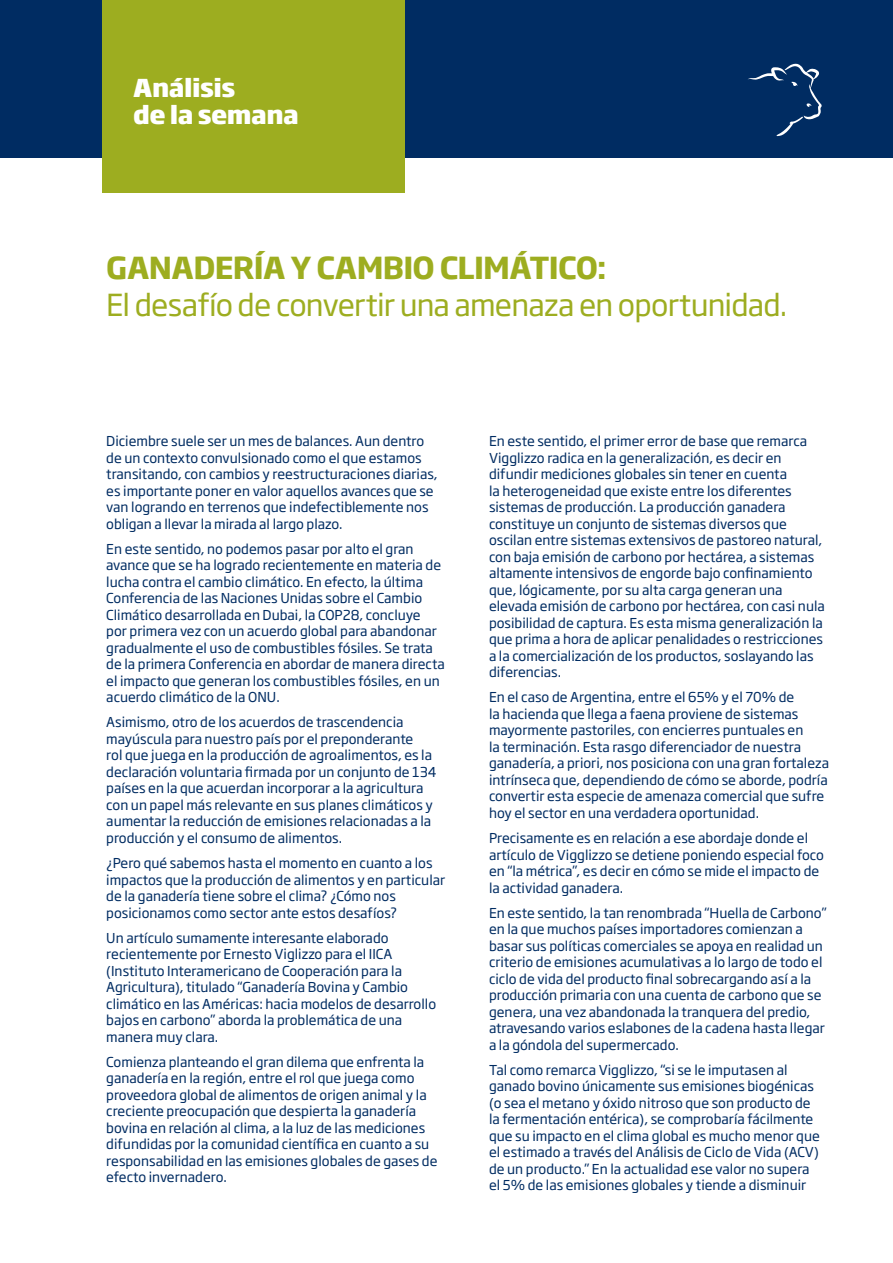
<style>
.page{position:relative;width:893px;height:1263px;background:#fff}
.page>*{position:absolute;margin:0;border:0;box-sizing:border-box;transform-origin:0 0}
.t1{font:30px "Soho Gothic Pro";letter-spacing:-.025em;color:#9dad20}
.t2{font:700 30px "Soho Gothic Pro";letter-spacing:-.025em;color:#9dad20}
.t3{font:800 24.45px "Soho Gothic Pro";letter-spacing:-.02em;color:#fff}
.t4{font:13.5px/16.5px "Soho Gothic Pro";color:#002c62}
</style>
<div class="page">
<div style="left:0;top:0;width:893px;height:157px;background:#002c62"></div>
<svg style="left:748px;top:64px;width:74px;height:73px"></svg>
<div style="left:102px;top:0;width:303px;height:193px;background:#9dad20"></div>
<p class="t3" style="left:133px;top:68px;width:104px">Análisis</p>
<p class="t3" style="left:133px;top:95px;width:167px">de la semana</p>
<p class="t2" style="left:106px;top:244px;width:502px">GANADERÍA Y CAMBIO CLIMÁTICO:</p>
<p class="t1" style="left:106px;top:282px;width:683px">El desafío de convertir una amenaza en oportunidad.</p>
<p class="t4" style="left:106px;top:432px;width:333px">Diciembre suele ser un mes de balances. Aun dentro de un contexto convulsionado como el que estamos transitando, con cambios y reestructuraciones diarias, es importante poner en valor aquellos avances que se van logrando en terrenos que indefectiblemente nos obligan a llevar la mirada al largo plazo.</p>
<p class="t4" style="left:106px;top:540px;width:340px">En este sentido, no podemos pasar por alto el gran avance que se ha logrado recientemente en materia de lucha contra el cambio climático. En efecto, la última Conferencia de las Naciones Unidas sobre el Cambio Climático desarrollada en Dubai, la COP28, concluye<br>por primera vez con un acuerdo global para abandonar gradualmente el uso de combustibles fósiles. Se trata de la primera Conferencia en abordar de manera directa el impacto que generan los combustibles fósiles, en un acuerdo climático de la ONU.</p>
<p class="t4" style="left:106px;top:713px;width:332px">Asimismo, otro de los acuerdos de trascendencia mayúscula para nuestro país por el preponderante<br>rol que juega en la producción de agroalimentos, es la declaración voluntaria firmada por un conjunto de 134 países en la que acuerdan incorporar a la agricultura con un papel más relevante en sus planes climáticos y aumentar la reducción de emisiones relacionadas a la producción y el consumo de alimentos.</p>
<p class="t4" style="left:106px;top:854px;width:340px">¿Pero qué sabemos hasta el momento en cuanto a los impactos que la producción de alimentos y en particular de la ganadería tiene sobre el clima? ¿Cómo nos posicionamos como sector ante estos desafíos?</p>
<p class="t4" style="left:106px;top:928px;width:331px">Un artículo sumamente interesante elaborado recientemente por Ernesto Viglizzo para el IICA (Instituto Interamericano de Cooperación para la Agricultura), titulado “Ganadería Bovina y Cambio climático en las Américas: hacia modelos de desarrollo bajos en carbono” aborda la problemática de una manera muy clara.</p>
<p class="t4" style="left:106px;top:1052px;width:333px">Comienza planteando el gran dilema que enfrenta la ganadería en la región, entre el rol que juega como proveedora global de alimentos de origen animal y la creciente preocupación que despierta la ganadería bovina en relación al clima, a la luz de las mediciones difundidas por la comunidad científica en cuanto a su responsabilidad en las emisiones globales de gases de efecto invernadero.</p>
<p class="t4" style="left:489px;top:432px;width:337px">En este sentido, el primer error de base que remarca Vigglizzo radica en la generalización, es decir en difundir mediciones globales sin tener en cuenta<br>la heterogeneidad que existe entre los diferentes sistemas de producción. La producción ganadera constituye un conjunto de sistemas diversos que oscilan entre sistemas extensivos de pastoreo natural, con baja emisión de carbono por hectárea, a sistemas altamente intensivos de engorde bajo confinamiento que, lógicamente, por su alta carga generan una elevada emisión de carbono por hectárea, con casi nula posibilidad de captura. Es esta misma generalización la que prima a hora de aplicar penalidades o restricciones a la comercialización de los productos, soslayando las diferencias.</p>
<p class="t4" style="left:489px;top:688px;width:342px">En el caso de Argentina, entre el 65% y el 70% de<br>la hacienda que llega a faena proviene de sistemas mayormente pastoriles, con encierres puntuales en<br>la terminación. Esta rasgo diferenciador de nuestra ganadería, a priori, nos posiciona con una gran fortaleza intrínseca que, dependiendo de cómo se aborde, podría convertir esta especie de amenaza comercial que sufre hoy el sector en una verdadera oportunidad.</p>
<p class="t4" style="left:489px;top:829px;width:336px">Precisamente es en relación a ese abordaje donde el artículo de Vigglizzo se detiene poniendo especial foco en “la métrica”, es decir en cómo se mide el impacto de la actividad ganadera.</p>
<p class="t4" style="left:489px;top:903px;width:339px">En este sentido, la tan renombrada “Huella de Carbono” en la que muchos países importadores comienzan a basar sus políticas comerciales se apoya en realidad un criterio de emisiones acumulativas a lo largo de todo el ciclo de vida del producto final sobrecargando así a la producción primaria con una cuenta de carbono que se genera, una vez abandonada la tranquera del predio, atravesando varios eslabones de la cadena hasta llegar a la góndola del supermercado.</p>
<p class="t4" style="left:489px;top:1060px;width:332px">Tal como remarca Vigglizzo, “si se le imputasen al ganado bovino únicamente sus emisiones biogénicas (o sea el metano y óxido nitroso que son producto de la fermentación entérica), se comprobaría fácilmente que su impacto en el clima global es mucho menor que el estimado a través del Análisis de Ciclo de Vida (ACV) de un producto.” En la actualidad ese valor no supera el 5% de las emisiones globales y tiende a disminuir</p>
</div>
